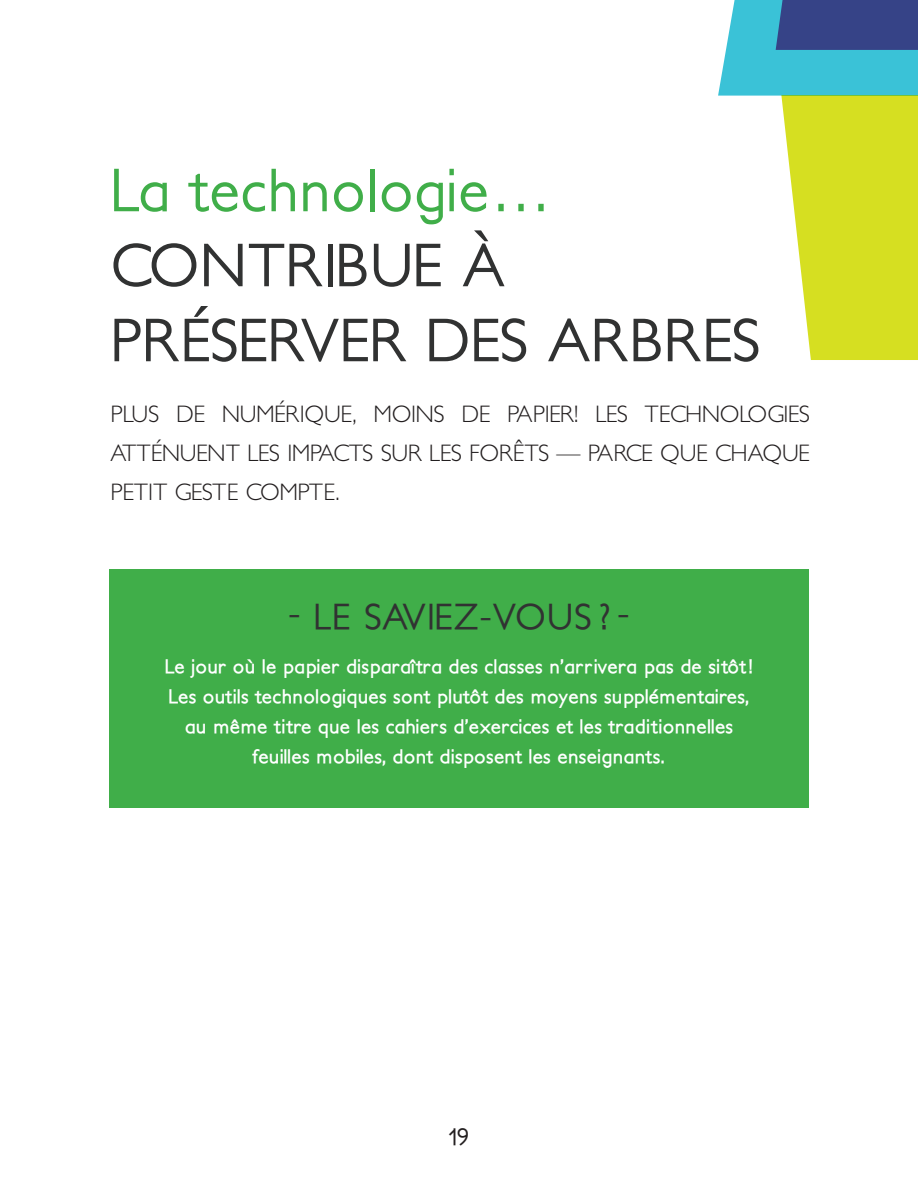
<style>
.page{position:relative;width:918px;height:1188px;background:#fff}
.page>*{position:absolute;margin:0;border:0;box-sizing:border-box;transform-origin:0 0}
.t1{font:500 60px/75px "Petita";letter-spacing:-.015em;color:#313232}
.t2{font:500 60px "Petita";letter-spacing:.015em;color:#40ae49}
.t3{font:500 36.3px "Petita";letter-spacing:.01em;color:#313232}
.t4{font:300 24px/39px "Petita";letter-spacing:-.02em;color:#231f20;text-align:justify}
.t5{font:500 24px "Petita";color:#231f20}
.t6{font:700 19.5px/30px "Petita";letter-spacing:.015em;color:#fff;text-align:center}
</style>
<div class="page">
<div style="left:109px;top:569px;width:700px;height:238px;background:#40ae49"></div>
<svg style="left:718px;top:0;width:200px;height:360px"></svg>
<h1 class="t2" style="left:111px;top:155px;width:443px">La technologie…</h1>
<h1 class="t1" style="left:111px;top:229px;width:652px">CONTRIBUE À<br>PRÉSERVER DES ARBRES</h1>
<p class="t4" style="left:111px;top:395px;width:701px">PLUS DE NUMÉRIQUE, MOINS DE PAPIER! LES TECHNOLOGIES ATTÉNUENT LES IMPACTS SUR LES FORÊTS — PARCE QUE CHAQUE PETIT GESTE COMPTE.</p>
<h2 class="t3" style="left:288px;top:595px;width:343px">- LE SAVIEZ-VOUS ? -</h2>
<p class="t6" style="left:165px;top:652px;width:589px">Le jour où le papier disparaîtra des classes n’arrivera pas de sitôt!<br>Les outils technologiques sont plutôt des moyens supplémentaires, au même titre que les cahiers d’exercices et les traditionnelles feuilles mobiles, dont disposent les enseignants.</p>
<p class="t5" style="left:449px;top:1122px;width:22px">19</p>
</div>
